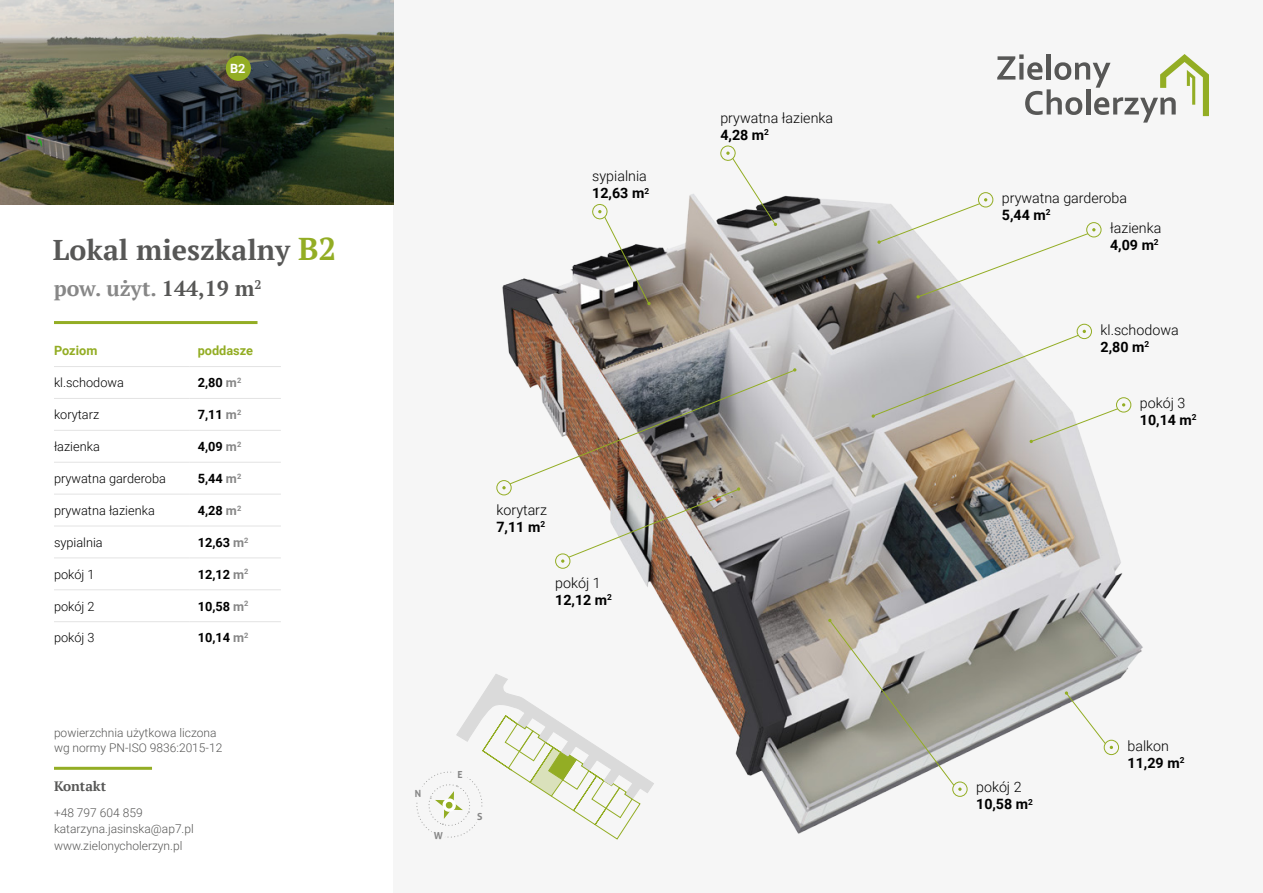
<style>
.page{position:relative;width:1263px;height:893px;background:#fff}
.page>*{position:absolute;margin:0;border:0;box-sizing:border-box;transform-origin:0 0}
.t1{font:700 28.5px "PT Serif";color:#575756}
.t2{font:700 21.3px "PT Serif";color:#878787}
.t3{font:300 14.25px/17.1px "Roboto";color:#000}
.t4{font:700 13.65px "PT Serif";color:#575756}
.t5{font:300 12.75px "Roboto";color:#000}
.t6{font:700 12.75px "Roboto";color:#000}
.t7{font:700 12.75px "Roboto";color:#93ad24}
.t8{font:700 12.75px "Roboto";color:#fff}
.t9{font:300 12px/16.5px "Roboto";color:#575756}
.t10{font:700 9.75px "Aller";color:#878787}
.s1{font-size:31.5px;color:#93ad24}
.s2{color:#575756}
.s3{color:#878787}
.s4{font-weight:700}
</style>
<div class="page">
<hr style="left:54px;top:321px;width:203px;height:3px;background:#93ad24">
<div style="left:393px;top:0;width:870px;height:893px;background:#f6f6f6"></div>
<img style="left:496px;top:192px;width:647px;height:642px">
<img style="left:0;top:0;width:393px;height:205px">
<svg style="left:997px;top:54px;width:212px;height:69px"></svg>
<hr style="left:54px;top:366px;width:135px;height:1px;background:#e3e3e3">
<hr style="left:189px;top:366px;width:92px;height:1px;background:#e3e3e3">
<hr style="left:54px;top:398px;width:135px;height:1px;background:#e3e3e3">
<hr style="left:189px;top:398px;width:92px;height:1px;background:#e3e3e3">
<hr style="left:54px;top:430px;width:135px;height:1px;background:#e3e3e3">
<hr style="left:189px;top:430px;width:92px;height:1px;background:#e3e3e3">
<hr style="left:54px;top:462px;width:135px;height:1px;background:#e3e3e3">
<hr style="left:189px;top:462px;width:92px;height:1px;background:#e3e3e3">
<hr style="left:54px;top:494px;width:135px;height:1px;background:#e3e3e3">
<hr style="left:189px;top:494px;width:92px;height:1px;background:#e3e3e3">
<hr style="left:54px;top:526px;width:135px;height:1px;background:#e3e3e3">
<hr style="left:189px;top:526px;width:92px;height:1px;background:#e3e3e3">
<hr style="left:54px;top:558px;width:135px;height:1px;background:#e3e3e3">
<hr style="left:189px;top:558px;width:92px;height:1px;background:#e3e3e3">
<hr style="left:54px;top:590px;width:135px;height:1px;background:#e3e3e3">
<hr style="left:189px;top:590px;width:92px;height:1px;background:#e3e3e3">
<hr style="left:54px;top:621px;width:135px;height:1px;background:#e3e3e3">
<hr style="left:189px;top:621px;width:92px;height:1px;background:#e3e3e3">
<hr style="left:54px;top:767px;width:98px;height:3px;background:#93ad24">
<svg style="left:592px;top:203px;width:59px;height:102px"></svg>
<div style="left:555px;top:553px;width:15px;height:16px;border:1px solid #93ad24;border-radius:50%"></div>
<div style="left:952px;top:782px;width:15px;height:15px;border:1px solid #93ad24;border-radius:50%"></div>
<svg style="left:828px;top:619px;width:133px;height:172px;background:#b6b4ae"></svg>
<div style="left:1116px;top:397px;width:15px;height:15px;border:1px solid #93ad24;border-radius:50%"></div>
<div style="left:1086px;top:222px;width:15px;height:15px;border:1px solid #93ad24;border-radius:50%"></div>
<div style="left:1077px;top:324px;width:15px;height:15px;border:1px solid #93ad24;border-radius:50%"></div>
<svg style="left:871px;top:330px;width:254px;height:113px"></svg>
<svg style="left:720px;top:145px;width:57px;height:81px"></svg>
<div style="left:1104px;top:740px;width:15px;height:15px;border:1px solid #93ad24;border-radius:50%"></div>
<svg style="left:1065px;top:691px;width:48px;height:58px"></svg>
<div style="left:496px;top:480px;width:16px;height:15px;border:1px solid #93ad24;border-radius:50%"></div>
<svg style="left:502px;top:368px;width:294px;height:195px"></svg>
<div style="left:978px;top:192px;width:15px;height:15px;border:1px solid #93ad24;border-radius:50%"></div>
<svg style="left:877px;top:198px;width:218px;height:100px"></svg>
<div style="left:226px;top:56px;width:25px;height:25px;background:#93ad24;border-radius:50%"></div>
<svg style="left:416px;top:674px;width:238px;height:166px"></svg>
<p class="t8" style="left:230px;top:59px;width:17px">B2</p>
<h1 class="t1" style="left:53px;top:231px;width:285px">Lokal mieszkalny <span class="s1">B2</span></h1>
<h2 class="t2" style="left:54px;top:275px;width:209px">pow. użyt. <span class="s2">144,19 m</span><sup>2</sup></h2>
<p class="t7" style="left:54px;top:342px;width:45px">Poziom</p>
<p class="t7" style="left:198px;top:342px;width:57px">poddasze</p>
<p class="t5" style="left:54px;top:374px;width:71px">kl.schodowa</p>
<p class="t6" style="left:198px;top:374px;width:45px">2,80 <span class="s3">m</span><sup>2</sup></p>
<p class="t5" style="left:54px;top:406px;width:47px">korytarz</p>
<p class="t6" style="left:198px;top:406px;width:45px">7,11 <span class="s3">m</span><sup>2</sup></p>
<p class="t5" style="left:54px;top:438px;width:47px">łazienka</p>
<p class="t6" style="left:198px;top:438px;width:45px">4,09 <span class="s3">m</span><sup>2</sup></p>
<p class="t5" style="left:54px;top:469px;width:113px">prywatna garderoba</p>
<p class="t6" style="left:198px;top:469px;width:45px">5,44 <span class="s3">m</span><sup>2</sup></p>
<p class="t5" style="left:54px;top:501px;width:102px">prywatna łazienka</p>
<p class="t6" style="left:198px;top:501px;width:45px">4,28 <span class="s3">m</span><sup>2</sup></p>
<p class="t5" style="left:54px;top:533px;width:50px">sypialnia</p>
<p class="t6" style="left:198px;top:533px;width:52px">12,63 <span class="s3">m</span><sup>2</sup></p>
<p class="t5" style="left:54px;top:565px;width:42px">pokój 1</p>
<p class="t6" style="left:198px;top:565px;width:52px">12,12 <span class="s3">m</span><sup>2</sup></p>
<p class="t5" style="left:54px;top:597px;width:42px">pokój 2</p>
<p class="t6" style="left:198px;top:597px;width:52px">10,58 <span class="s3">m</span><sup>2</sup></p>
<p class="t5" style="left:54px;top:629px;width:42px">pokój 3</p>
<p class="t6" style="left:198px;top:629px;width:52px">10,14 <span class="s3">m</span><sup>2</sup></p>
<p class="t9" style="left:54px;top:725px;width:170px;line-height:15px">powierzchnia użytkowa liczona wg normy PN-ISO 9836:2015-12</p>
<p class="t4" style="left:54px;top:777px;width:54px">Kontakt</p>
<p class="t9" style="left:54px;top:804px;width:141px">+48 797 604 859 katarzyna.jasinska@ap7.pl www.zielonycholerzyn.pl</p>
<p class="t3" style="left:592px;top:167px;width:58px">sypialnia<br><span class="s4">12,63 m</span><sup>2</sup></p>
<p class="t3" style="left:720px;top:109px;width:114px">prywatna łazienka<br><span class="s4">4,28 m</span><sup>2</sup></p>
<p class="t3" style="left:496px;top:500px;width:52px">korytarz<br><span class="s4">7,11 m</span><sup>2</sup></p>
<p class="t3" style="left:555px;top:574px;width:58px">pokój 1<br><span class="s4">12,12 m</span><sup>2</sup></p>
<p class="t10" style="left:458px;top:768px;width:7px">E</p>
<p class="t10" style="left:477px;top:811px;width:7px">S</p>
<p class="t3" style="left:1002px;top:189px;width:127px">prywatna garderoba<br><span class="s4">5,44 m</span><sup>2</sup></p>
<p class="t3" style="left:1110px;top:219px;width:53px">łazienka<br><span class="s4">4,09 m</span><sup>2</sup></p>
<p class="t3" style="left:1100px;top:320px;width:80px">kl.schodowa<br><span class="s4">2,80 m</span><sup>2</sup></p>
<p class="t3" style="left:1140px;top:394px;width:58px">pokój 3<br><span class="s4">10,14 m</span><sup>2</sup></p>
<p class="t3" style="left:976px;top:778px;width:58px">pokój 2<br><span class="s4">10,58 m</span><sup>2</sup></p>
<p class="t3" style="left:1127px;top:736px;width:58px">balkon<br><span class="s4">11,29 m</span><sup>2</sup></p>
</div>
